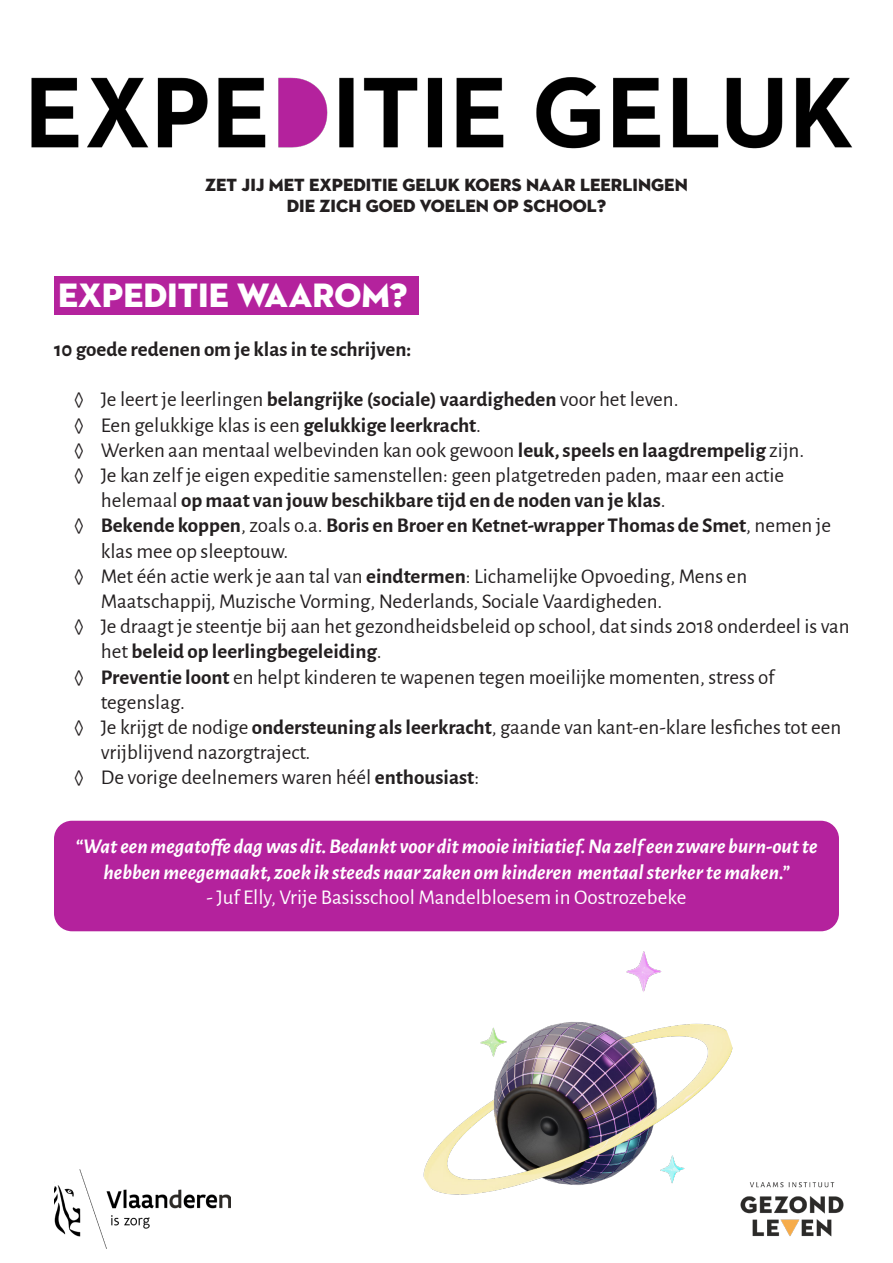
<style>
.page{position:relative;width:893px;height:1263px;background:#fff}
.page>*{position:absolute;margin:0;border:0;box-sizing:border-box;transform-origin:0 0}
.t1{font:34.5px "Neutraface 2 Display Titling";color:#fff}
.t2{font:21px/25.2px "Alegreya Sans";color:#231f20}
.t3{font:italic 700 21px/25.2px "Alegreya Sans";color:#fff;text-align:center}
.t4{font:700 21px/25.2px "Alegreya Sans";color:#231f20}
.t5{font:21px "Alegreya Sans";color:#fff}
.t6{font:18px "Neutraface 2 Display Titling";color:#231f20}
.s1{font-weight:700}
.s2{font-weight:400}
</style>
<div class="page">
<img style="left:31px;top:77px;width:822px;height:72px">
<div style="left:54px;top:821px;width:785px;height:110px;background:#b4229d;border-radius:18px"></div>
<img style="left:740px;top:1182px;width:104px;height:55px">
<img style="left:54px;top:1170px;width:177px;height:78px">
<div style="left:54px;top:276px;width:365px;height:39px;background:#b4229d"></div>
<img style="left:402px;top:926px;width:337px;height:337px;border-radius:169px">
<p class="t6" style="left:205px;top:173px;width:484px">ZET JIJ MET EXPEDITIE GELUK KOERS NAAR LEERLINGEN</p>
<p class="t6" style="left:287px;top:195px;width:321px">DIE ZICH GOED VOELEN OP SCHOOL?</p>
<p class="t1" style="left:58px;top:273px;width:351px">EXPEDITIE WAAROM?</p>
<p class="t4" style="left:54px;top:335px;width:359px">10 goede redenen om je klas in te schrijven:</p>
<p class="t2" style="left:74px;top:386px;width:606px">◊ Je leert je leerlingen <span class="s1">belangrijke (sociale) vaardigheden</span> voor het leven.</p>
<p class="t2" style="left:74px;top:411px;width:409px">◊ Een gelukkige klas is een <span class="s1">gelukkige leerkracht</span>.</p>
<p class="t2" style="left:74px;top:436px;width:732px">◊ Werken aan mentaal welbevinden kan ook gewoon <span class="s1">leuk, speels en laagdrempelig</span> zijn.</p>
<p class="t2" style="left:101px;top:461px;width:685px;text-indent:-27px">◊ Je kan zelf je eigen expeditie samenstellen: geen platgetreden paden, maar een actie helemaal <span class="s1">op maat van jouw beschikbare tijd en de noden van je klas</span>.</p>
<p class="t4" style="left:101px;top:511px;width:732px;text-indent:-27px"><span class="s2">◊</span> Bekende koppen<span class="s2">, zoals o.a.</span> Boris en Broer en Ketnet-wrapper Thomas de Smet<span class="s2">, nemen je klas mee op sleeptouw.</span></p>
<p class="t2" style="left:101px;top:562px;width:648px;text-indent:-27px">◊ Met één actie werk je aan tal van <span class="s1">eindtermen</span>: Lichamelijke Opvoeding, Mens en<br>Maatschappij, Muzische Vorming, Nederlands, Sociale Vaardigheden.</p>
<p class="t2" style="left:101px;top:613px;width:750px;text-indent:-27px">◊ Je draagt je steentje bij aan het gezondheidsbeleid op school, dat sinds 2018 onderdeel is van het <span class="s1">beleid op leerlingbegeleiding</span>.</p>
<p class="t2" style="left:101px;top:663px;width:675px;text-indent:-27px">◊ <span class="s1">Preventie loont</span> en helpt kinderen te wapenen tegen moeilijke momenten, stress of tegenslag.</p>
<p class="t2" style="left:101px;top:713px;width:742px;text-indent:-27px">◊ Je krijgt de nodige <span class="s1">ondersteuning als leerkracht</span>, gaande van kant-en-klare lesfiches tot een vrijblijvend nazorgtraject.</p>
<p class="t2" style="left:74px;top:764px;width:407px">◊ De vorige deelnemers waren héél <span class="s1">enthousiast</span>:</p>
<p class="t3" style="left:75px;top:833px;width:744px">“Wat een megatoffe dag was dit. Bedankt voor dit mooie initiatief. Na zelf een zware burn-out te hebben meegemaakt, zoek ik steeds naar zaken om kinderen mentaal sterker te maken.”</p>
<p class="t5" style="left:207px;top:883px;width:481px">- Juf Elly, Vrije Basisschool Mandelbloesem in Oostrozebeke</p>
</div>
